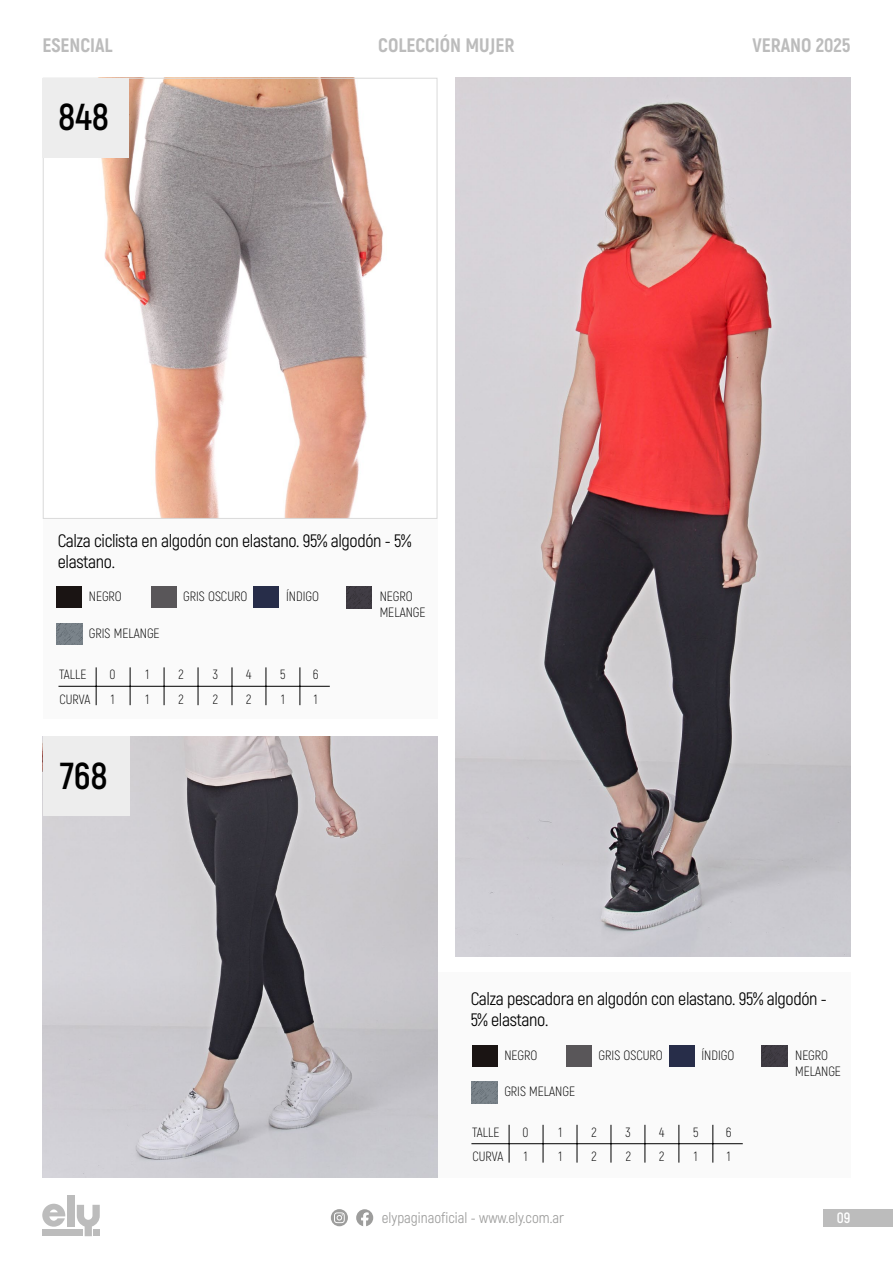
<style>
.page{position:relative;width:893px;height:1263px;background:#fff}
.page>*{position:absolute;margin:0;border:0;box-sizing:border-box;transform-origin:0 0}
.t1{font:700 37.5px "Akrobat";color:#000}
.t2{font:800 19.5px "Akrobat";color:#bcbcbc}
.t3{font:18px/21px "Akrobat";letter-spacing:-.02em;color:#000}
.t4{font:15px "Akrobat";color:#9d9d9c}
.t5{font:700 15px "Akrobat";color:#fff}
.t6{font:300 13.5px/16.2px "Akrobat";color:#000}
.t7{font:300 13.35px "Akrobat";color:#000}
</style>
<div class="page">
<svg style="left:42px;top:1204px;width:23px;height:23px"></svg>
<svg style="left:77px;top:1205px;width:23px;height:31px"></svg>
<div style="left:67px;top:1195px;width:7px;height:32px;background:#bcbcbc"></div>
<div style="left:43px;top:1229px;width:40px;height:7px;background:#bcbcbc"></div>
<div style="left:94px;top:1229px;width:6px;height:7px;background:#bcbcbc"></div>
<svg style="left:356px;top:1209px;width:17px;height:17px"></svg>
<div style="left:331px;top:1209px;width:17px;height:17px;background:#9d9d9c;border-radius:50%"></div>
<svg style="left:334px;top:1212px;width:11px;height:11px"></svg>
<div style="left:824px;top:1209px;width:69px;height:18px;background:#bcbcbc"></div>
<div style="left:437px;top:972px;width:413px;height:205px;background:#fafafa"></div>
<img style="left:456px;top:78px;width:394px;height:879px">
<img style="left:43px;top:736px;width:394px;height:441px">
<div style="left:43px;top:736px;width:87px;height:80px;background:#ededed"></div>
<hr style="left:471px;top:1143px;width:272px;height:1px;background:#000">
<hr style="left:509px;top:1125px;width:1px;height:37px;background:#000">
<hr style="left:543px;top:1125px;width:1px;height:37px;background:#000">
<hr style="left:577px;top:1125px;width:1px;height:37px;background:#000">
<hr style="left:611px;top:1125px;width:1px;height:37px;background:#000">
<hr style="left:645px;top:1125px;width:1px;height:37px;background:#000">
<hr style="left:679px;top:1125px;width:1px;height:37px;background:#000">
<hr style="left:713px;top:1125px;width:1px;height:37px;background:#000">
<div style="left:472px;top:1045px;width:26px;height:22px;background:#1a1413"></div>
<div style="left:669px;top:1045px;width:26px;height:22px;background:#272d49"></div>
<div style="left:566px;top:1045px;width:26px;height:22px;background:#595659"></div>
<img style="left:472px;top:1082px;width:26px;height:21px">
<img style="left:762px;top:1045px;width:25px;height:22px">
<div style="left:43px;top:519px;width:394px;height:200px;background:#fafafa"></div>
<img style="left:45px;top:80px;width:338px;height:437px">
<div style="left:42px;top:78px;width:87px;height:79px;background:#ededed"></div>
<hr style="left:58px;top:686px;width:272px;height:1px;background:#000">
<hr style="left:96px;top:667px;width:1px;height:38px;background:#000">
<hr style="left:130px;top:667px;width:1px;height:38px;background:#000">
<hr style="left:164px;top:667px;width:1px;height:38px;background:#000">
<hr style="left:198px;top:667px;width:1px;height:38px;background:#000">
<hr style="left:232px;top:667px;width:1px;height:38px;background:#000">
<hr style="left:266px;top:667px;width:1px;height:38px;background:#000">
<hr style="left:300px;top:667px;width:1px;height:38px;background:#000">
<div style="left:56px;top:587px;width:26px;height:21px;background:#1a1413"></div>
<div style="left:254px;top:587px;width:25px;height:21px;background:#272d49"></div>
<div style="left:151px;top:587px;width:26px;height:21px;background:#595659"></div>
<img style="left:56px;top:623px;width:26px;height:22px">
<img style="left:346px;top:586px;width:26px;height:22px">
<p class="t2" style="left:42px;top:33px;width:72px">ESENCIAL</p>
<p class="t2" style="left:378px;top:33px;width:138px">COLECCIÓN MUJER</p>
<p class="t2" style="left:752px;top:33px;width:100px">VERANO 2025</p>
<h1 class="t1" style="left:58px;top:94px;width:53px">84823</h1>
<p class="t3" style="left:58px;top:531px;width:355px">Calza ciclista en algodón con elastano. 95% algodón - 5% elastano.</p>
<p class="t6" style="left:89px;top:588px;width:34px">NEGRO</p>
<p class="t6" style="left:286px;top:588px;width:34px">ÍNDIGO</p>
<p class="t6" style="left:380px;top:588px;width:47px">NEGRO<br>MELANGE</p>
<p class="t6" style="left:89px;top:625px;width:72px">GRIS MELANGE</p>
<p class="t6" style="left:183px;top:588px;width:66px">GRIS OSCURO</p>
<p class="t7" style="left:59px;top:667px;width:29px">TALLE</p>
<p class="t7" style="left:110px;top:667px;width:8px">0</p>
<p class="t7" style="left:146px;top:667px;width:5px">1</p>
<p class="t7" style="left:179px;top:667px;width:7px">2</p>
<p class="t7" style="left:213px;top:667px;width:7px">3</p>
<p class="t7" style="left:246px;top:667px;width:7px">4</p>
<p class="t7" style="left:280px;top:667px;width:7px">5</p>
<p class="t7" style="left:313px;top:667px;width:7px">6</p>
<p class="t7" style="left:59px;top:691px;width:32px">CURVA</p>
<p class="t7" style="left:111px;top:691px;width:5px">1</p>
<p class="t7" style="left:146px;top:691px;width:5px">1</p>
<p class="t7" style="left:179px;top:691px;width:7px">2</p>
<p class="t7" style="left:213px;top:691px;width:7px">2</p>
<p class="t7" style="left:246px;top:691px;width:7px">2</p>
<p class="t7" style="left:281px;top:691px;width:5px">1</p>
<p class="t7" style="left:314px;top:691px;width:5px">1</p>
<h1 class="t1" style="left:60px;top:752px;width:49px">768</h1>
<p class="t3" style="left:471px;top:988px;width:358px">Calza pescadora en algodón con elastano. 95% algodón -<br>5% elastano.</p>
<p class="t6" style="left:504px;top:1047px;width:34px">NEGRO</p>
<p class="t6" style="left:701px;top:1047px;width:34px">ÍNDIGO</p>
<p class="t6" style="left:795px;top:1047px;width:47px">NEGRO<br>MELANGE</p>
<p class="t6" style="left:504px;top:1083px;width:72px">GRIS MELANGE</p>
<p class="t6" style="left:599px;top:1047px;width:66px">GRIS OSCURO</p>
<p class="t7" style="left:472px;top:1124px;width:29px">TALLE</p>
<p class="t7" style="left:522px;top:1124px;width:8px">0</p>
<p class="t7" style="left:559px;top:1124px;width:5px">1</p>
<p class="t7" style="left:591px;top:1124px;width:7px">2</p>
<p class="t7" style="left:626px;top:1124px;width:7px">3</p>
<p class="t7" style="left:659px;top:1124px;width:7px">4</p>
<p class="t7" style="left:693px;top:1124px;width:7px">5</p>
<p class="t7" style="left:726px;top:1124px;width:7px">6</p>
<p class="t7" style="left:472px;top:1148px;width:32px">CURVA</p>
<p class="t7" style="left:524px;top:1148px;width:5px">1</p>
<p class="t7" style="left:559px;top:1148px;width:5px">1</p>
<p class="t7" style="left:591px;top:1148px;width:7px">2</p>
<p class="t7" style="left:626px;top:1148px;width:7px">2</p>
<p class="t7" style="left:659px;top:1148px;width:7px">2</p>
<p class="t7" style="left:694px;top:1148px;width:5px">1</p>
<p class="t7" style="left:727px;top:1148px;width:5px">1</p>
<p class="t4" style="left:382px;top:1208px;width:184px">elypaginaoficial - www.ely.com.ar</p>
<p class="t5" style="left:837px;top:1208px;width:15px">09</p>
</div>
